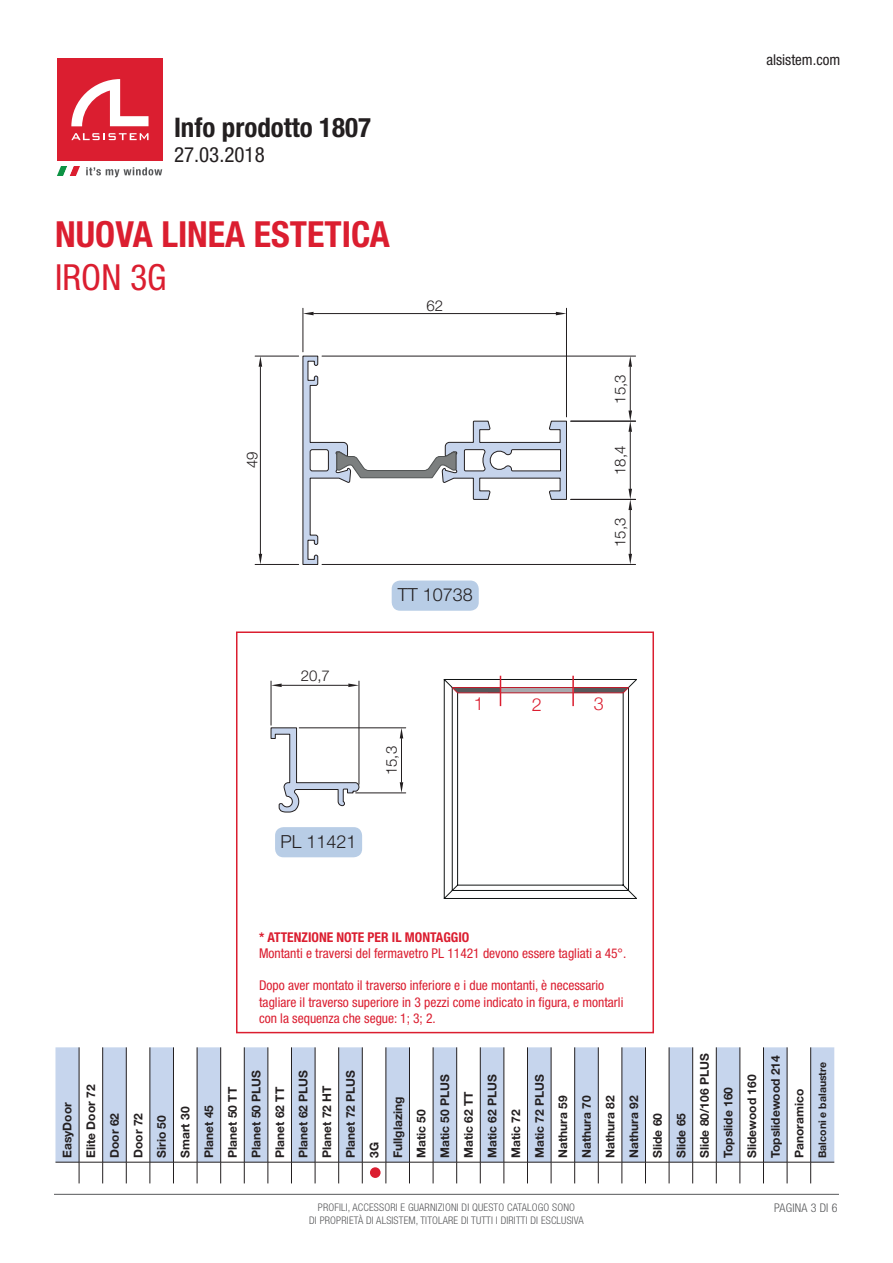
<style>
.page{position:relative;width:893px;height:1263px;background:#fff}
.page>*{position:absolute;margin:0;border:0;box-sizing:border-box;transform-origin:0 0}
.t1{font:700 condensed 36px "Helvetica Neue LT Std";color:#db1e30}
.t2{font:condensed 36px "Helvetica Neue LT Std";color:#db1e30}
.t3{font:700 condensed 27px "Helvetica Neue LT Std";color:#231f20}
.t4{font:condensed 21px "Helvetica Neue LT Std";color:#231f20}
.t5{font:300 18px "Helvetica Neue LT Std";color:#231f20}
.t6{font:300 18px "Helvetica Neue";color:#db1e30}
.t7{font:300 15px "Helvetica Neue LT Std";color:#231f20}
.t8{font:condensed 15px "Helvetica Neue LT Std";color:#231f20}
.t9{font:condensed 13.5px/16.2px "Helvetica Neue LT Std";color:#db1e30}
.t10{font:700 condensed 13.5px "Helvetica Neue LT Std";color:#db1e30}
.t11{font:700 12px/23.5px "Helvetica Neue LT Std";color:#231f20}
.t12{font:300 condensed 12px "Helvetica Neue LT Std";letter-spacing:.015em;color:#57585a}
.t13{font:300 condensed 10.5px/12.6px "Helvetica Neue LT Std";letter-spacing:.015em;color:#57585a;text-align:center}
.t14{font:700 10.5px "Helvetica Neue LT Std";color:#231f20}
</style>
<div class="page">
<div style="left:57px;top:58px;width:106px;height:102px;background:#db1e30"></div>
<svg style="left:71px;top:133px;width:78px;height:7px"></svg>
<svg style="left:71px;top:79px;width:78px;height:47px"></svg>
<svg style="left:57px;top:167px;width:105px;height:10px"></svg>
<hr style="left:54px;top:1194px;width:785px;height:1px;background:#57585a">
<svg style="left:55px;top:1047px;width:779px;height:136px"></svg>
<div style="left:370px;top:1167px;width:11px;height:11px;background:#db1e30;border-radius:50%"></div>
<div style="left:236px;top:631px;width:418px;height:402px;border:2px solid #db1e30"></div>
<svg style="left:444px;top:679px;width:193px;height:220px"></svg>
<hr style="left:500px;top:676px;width:1px;height:30px;background:#db1e30">
<hr style="left:572px;top:676px;width:2px;height:30px;background:#db1e30">
<svg style="left:302px;top:355px;width:265px;height:210px"></svg>
<hr style="left:322px;top:564px;width:314px;height:1px;background:#231f20">
<hr style="left:630px;top:510px;width:1px;height:44px;background:#231f20">
<svg style="left:628px;top:554px;width:4px;height:10px"></svg>
<hr style="left:571px;top:499px;width:65px;height:1px;background:#231f20">
<hr style="left:630px;top:432px;width:1px;height:57px;background:#231f20">
<svg style="left:628px;top:489px;width:4px;height:21px"></svg>
<hr style="left:571px;top:421px;width:65px;height:1px;background:#231f20">
<hr style="left:322px;top:356px;width:314px;height:1px;background:#231f20">
<hr style="left:630px;top:367px;width:1px;height:43px;background:#231f20">
<svg style="left:628px;top:410px;width:4px;height:22px"></svg>
<svg style="left:628px;top:356px;width:4px;height:11px"></svg>
<hr style="left:255px;top:356px;width:44px;height:1px;background:#231f20">
<hr style="left:255px;top:564px;width:44px;height:1px;background:#231f20">
<hr style="left:260px;top:367px;width:1px;height:187px;background:#231f20">
<svg style="left:259px;top:356px;width:3px;height:11px"></svg>
<svg style="left:259px;top:554px;width:3px;height:10px"></svg>
<hr style="left:303px;top:308px;width:1px;height:44px;background:#231f20">
<hr style="left:566px;top:308px;width:1px;height:109px;background:#231f20">
<hr style="left:314px;top:313px;width:242px;height:1px;background:#231f20">
<svg style="left:303px;top:312px;width:11px;height:3px"></svg>
<svg style="left:556px;top:312px;width:10px;height:3px"></svg>
<div style="left:392px;top:580px;width:87px;height:31px;background:#b8cde6;border-radius:9px"></div>
<svg style="left:270px;top:727px;width:91px;height:86px"></svg>
<hr style="left:271px;top:681px;width:1px;height:44px;background:#231f20">
<hr style="left:359px;top:681px;width:1px;height:103px;background:#231f20">
<hr style="left:282px;top:685px;width:66px;height:1px;background:#231f20">
<svg style="left:271px;top:683px;width:11px;height:4px"></svg>
<svg style="left:348px;top:683px;width:11px;height:4px"></svg>
<hr style="left:299px;top:727px;width:107px;height:1px;background:#231f20">
<hr style="left:356px;top:793px;width:50px;height:1px;background:#231f20">
<hr style="left:401px;top:738px;width:1px;height:44px;background:#231f20">
<svg style="left:400px;top:728px;width:3px;height:10px"></svg>
<svg style="left:400px;top:782px;width:3px;height:11px"></svg>
<div style="left:275px;top:827px;width:87px;height:30px;background:#b8cde6;border-radius:9px"></div>
<h2 class="t3" style="left:174px;top:111px;width:199px">Info prodotto 1807</h2>
<h3 class="t4" style="left:174px;top:143px;width:92px">27.03.2018</h3>
<h1 class="t1" style="left:55px;top:212px;width:336px">NUOVA LINEA ESTETICA</h1>
<h1 class="t2" style="left:55px;top:257px;width:113px">IRON 3G</h1>
<p class="t7" style="left:427px;top:296px;width:18px">62</p>
<p class="t7" style="left:243px;top:468px;width:18px;rotate:-90deg">49</p>
<h3 class="t5" style="left:398px;top:584px;width:77px">TT 10738</h3>
<p class="t7" style="left:611px;top:403px;width:31px;rotate:-90deg">15,3</p>
<p class="t7" style="left:611px;top:475px;width:31px;rotate:-90deg">18,4</p>
<p class="t7" style="left:611px;top:547px;width:31px;rotate:-90deg">15,3</p>
<p class="t7" style="left:301px;top:666px;width:31px">20,7</p>
<h3 class="t5" style="left:281px;top:830px;width:78px">PL 11421</h3>
<p class="t7" style="left:382px;top:775px;width:31px;rotate:-90deg">15,3</p>
<h3 class="t6" style="left:474px;top:689px;width:12px">1</h3>
<h3 class="t6" style="left:532px;top:690px;width:12px">2</h3>
<h3 class="t6" style="left:594px;top:689px;width:12px">3</h3>
<p class="t10" style="left:259px;top:929px;width:212px">* ATTENZIONE NOTE PER IL MONTAGGIO</p>
<p class="t9" style="left:259px;top:945px;width:369px">Montanti e traversi del fermavetro PL 11421 devono essere tagliati a 45°.</p>
<p class="t9" style="left:259px;top:977px;width:366px">Dopo aver montato il traverso inferiore e i due montanti, è necessario tagliare il traverso superiore in 3 pezzi come indicato in figura, e montarli con la sequenza che segue: 1; 3; 2.</p>
<p class="t8" style="left:766px;top:51px;width:75px">alsistem.com</p>
<p class="t11" style="left:55px;top:1158px;width:106px;rotate:-90deg">EasyDoor<br>Elite Door 72<br>Door 62<br>Door 72<br>Sirio 50<br>Smart 30<br>Planet 45<br>Planet 50 TT<br>Planet 50 PLUS<br>Planet 62 TT<br>Planet 62 PLUS<br>Planet 72 HT<br>Planet 72 PLUS<br>3G<br>Fullglazing<br>Matic 50<br>Matic 50 PLUS<br>Matic 62 TT<br>Matic 62 PLUS<br>Matic 72<br>Matic 72 PLUS<br>Nathura 59<br>Nathura 70<br>Nathura 82<br>Nathura 92<br>Slide 60<br>Slide 65<br>Slide 80/106 PLUS<br>Topslide 160<br>Slidewood 160<br>Topslidewood 214<br>Panoramico</p>
<p class="t14" style="left:816px;top:1158px;width:98px;rotate:-90deg">Balconi e balaustre</p>
<p class="t13" style="left:309px;top:1201px;width:276px">PROFILI, ACCESSORI E GUARNIZIONI DI QUESTO CATALOGO SONO<br>DI PROPRIETÀ DI ALSISTEM, TITOLARE DI TUTTI I DIRITTI DI ESCLUSIVA</p>
<p class="t12" style="left:774px;top:1201px;width:65px">PAGINA 3 DI 6</p>
</div>
